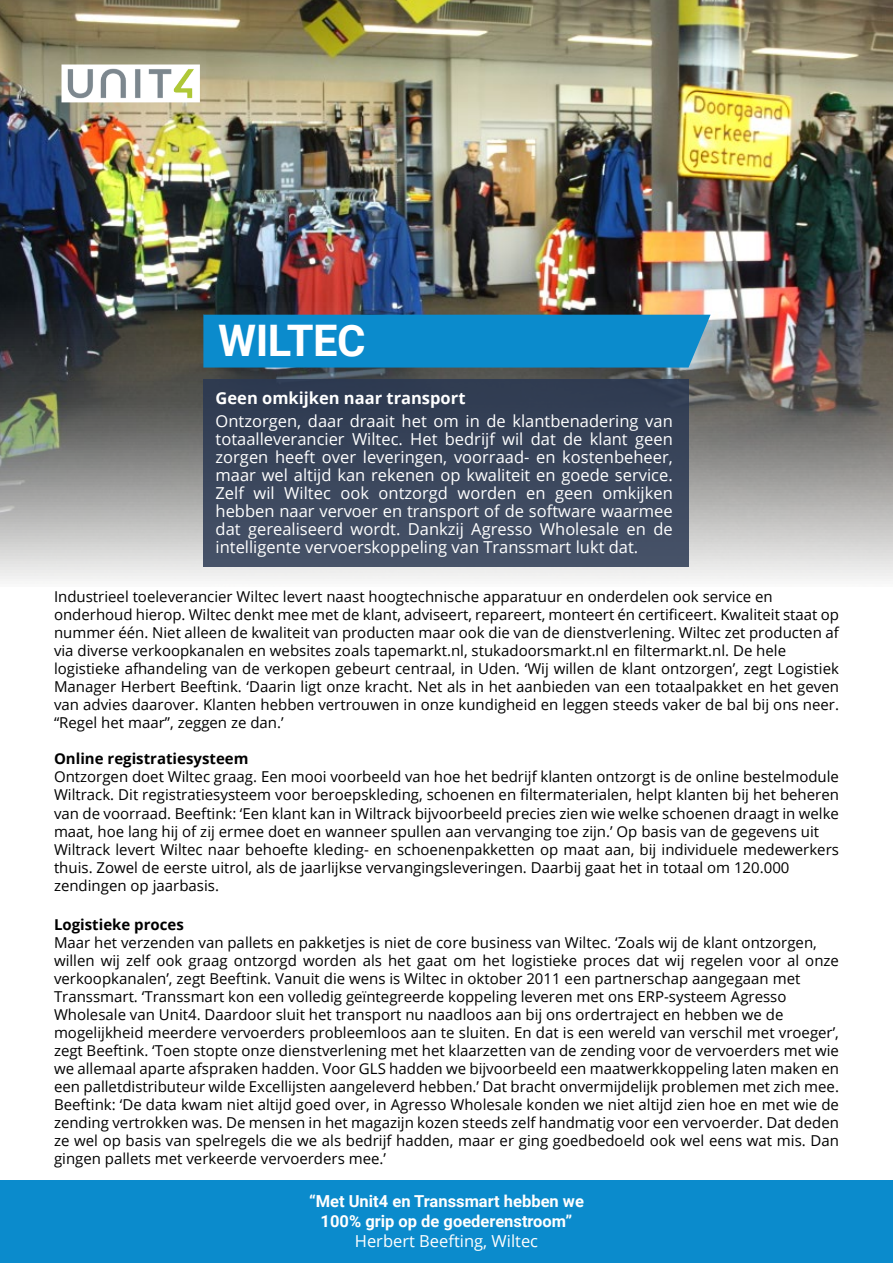
<style>
.page{position:relative;width:893px;height:1263px;background:#fff}
.page>*{position:absolute;margin:0;border:0;box-sizing:border-box;transform-origin:0 0}
.t1{font:700 43.5px "Roboto";letter-spacing:-.01em;color:#fff}
.t2{font:16.5px/18px "Open Sans";color:#fff;text-align:justify}
.t3{font:700 16.5px/19.8px "Roboto";color:#fff;text-align:center}
.t4{font:700 16.5px "Open Sans";color:#fff}
.t5{font:15px/18px "Open Sans";color:#000}
.t6{font:700 15px "Open Sans";color:#000}
</style>
<div class="page">
<img style="left:0;top:0;width:893px;height:581px">
<div style="left:203px;top:314px;width:508px;height:54px;background:#0b8bcc"></div>
<div style="left:203px;top:379px;width:486px;height:187px;background:#3a465c"></div>
<div style="left:0;top:1180px;width:893px;height:82px;background:#0b8bcc"></div>
<div style="left:62px;top:65px;width:138px;height:37px;background:#fff"></div>
<img style="left:62px;top:68px;width:138px;height:31px">
<h1 class="t1" style="left:218px;top:310px;width:149px">WILTEC</h1>
<p class="t4" style="left:216px;top:386px;width:251px">Geen omkijken naar transport</p>
<p class="t2" style="left:216px;top:411px;width:459px">Ontzorgen, daar draait het om in de klantbenadering van totaalleverancier Wiltec. Het bedrijf wil dat de klant geen zorgen heeft over leveringen, voorraad- en kostenbeheer, maar wel altijd kan rekenen op kwaliteit en goede service.<br>Zelf wil Wiltec ook ontzorgd worden en geen omkijken hebben naar vervoer en transport of de software waarmee dat gerealiseerd wordt. Dankzij Agresso Wholesale en de intelligente vervoerskoppeling van Transsmart lukt dat.</p>
<p class="t5" style="left:54px;top:588px;width:786px">Industrieel toeleverancier Wiltec levert naast hoogtechnische apparatuur en onderdelen ook service en onderhoud hierop. Wiltec denkt mee met de klant, adviseert, repareert, monteert én certificeert. Kwaliteit staat op nummer één. Niet alleen de kwaliteit van producten maar ook die van de dienstverlening. Wiltec zet producten af via diverse verkoopkanalen en websites zoals tapemarkt.nl, stukadoorsmarkt.nl en filtermarkt.nl. De hele logistieke afhandeling van de verkopen gebeurt centraal, in Uden. ‘Wij willen de klant ontzorgen’, zegt Logistiek Manager Herbert Beeftink. ‘Daarin ligt onze kracht. Net als in het aanbieden van een totaalpakket en het geven van advies daarover. Klanten hebben vertrouwen in onze kundigheid en leggen steeds vaker de bal bij ons neer. “Regel het maar”, zeggen ze dan.’</p>
<p class="t6" style="left:54px;top:748px;width:196px">Online registratiesysteem</p>
<p class="t5" style="left:54px;top:768px;width:786px">Ontzorgen doet Wiltec graag. Een mooi voorbeeld van hoe het bedrijf klanten ontzorgt is de online bestelmodule Wiltrack. Dit registratiesysteem voor beroepskleding, schoenen en filtermaterialen, helpt klanten bij het beheren van de voorraad. Beeftink: ‘Een klant kan in Wiltrack bijvoorbeeld precies zien wie welke schoenen draagt in welke maat, hoe lang hij of zij ermee doet en wanneer spullen aan vervanging toe zijn.’ Op basis van de gegevens uit Wiltrack levert Wiltec naar behoefte kleding- en schoenenpakketten op maat aan, bij individuele medewerkers thuis. Zowel de eerste uitrol, als de jaarlijkse vervangingsleveringen. Daarbij gaat het in totaal om 120.000 zendingen op jaarbasis.</p>
<p class="t6" style="left:54px;top:913px;width:131px">Logistieke proces</p>
<p class="t5" style="left:54px;top:933px;width:786px">Maar het verzenden van pallets en pakketjes is niet de core business van Wiltec. ‘Zoals wij de klant ontzorgen, willen wij zelf ook graag ontzorgd worden als het gaat om het logistieke proces dat wij regelen voor al onze verkoopkanalen’, zegt Beeftink. Vanuit die wens is Wiltec in oktober 2011 een partnerschap aangegaan met Transsmart. ‘Transsmart kon een volledig geïntegreerde koppeling leveren met ons ERP-systeem Agresso Wholesale van Unit4. Daardoor sluit het transport nu naadloos aan bij ons ordertraject en hebben we de mogelijkheid meerdere vervoerders probleemloos aan te sluiten. En dat is een wereld van verschil met vroeger’, zegt Beeftink. ‘Toen stopte onze dienstverlening met het klaarzetten van de zending voor de vervoerders met wie we allemaal aparte afspraken hadden. Voor GLS hadden we bijvoorbeeld een maatwerkkoppeling laten maken en een palletdistributeur wilde Excellijsten aangeleverd hebben.’ Dat bracht onvermijdelijk problemen met zich mee.<br>Beeftink: ‘De data kwam niet altijd goed over, in Agresso Wholesale konden we niet altijd zien hoe en met wie de zending vertrokken was. De mensen in het magazijn kozen steeds zelf handmatig voor een vervoerder. Dat deden ze wel op basis van spelregels die we als bedrijf hadden, maar er ging goedbedoeld ook wel eens wat mis. Dan gingen pallets met verkeerde vervoerders mee.’</p>
<p class="t3" style="left:309px;top:1191px;width:276px">“Met Unit4 en Transsmart hebben we<br>100% grip op de goederenstroom”</p>
<p class="t2" style="left:355px;top:1232px;width:185px">Herbert Beefting, Wiltec</p>
</div>
